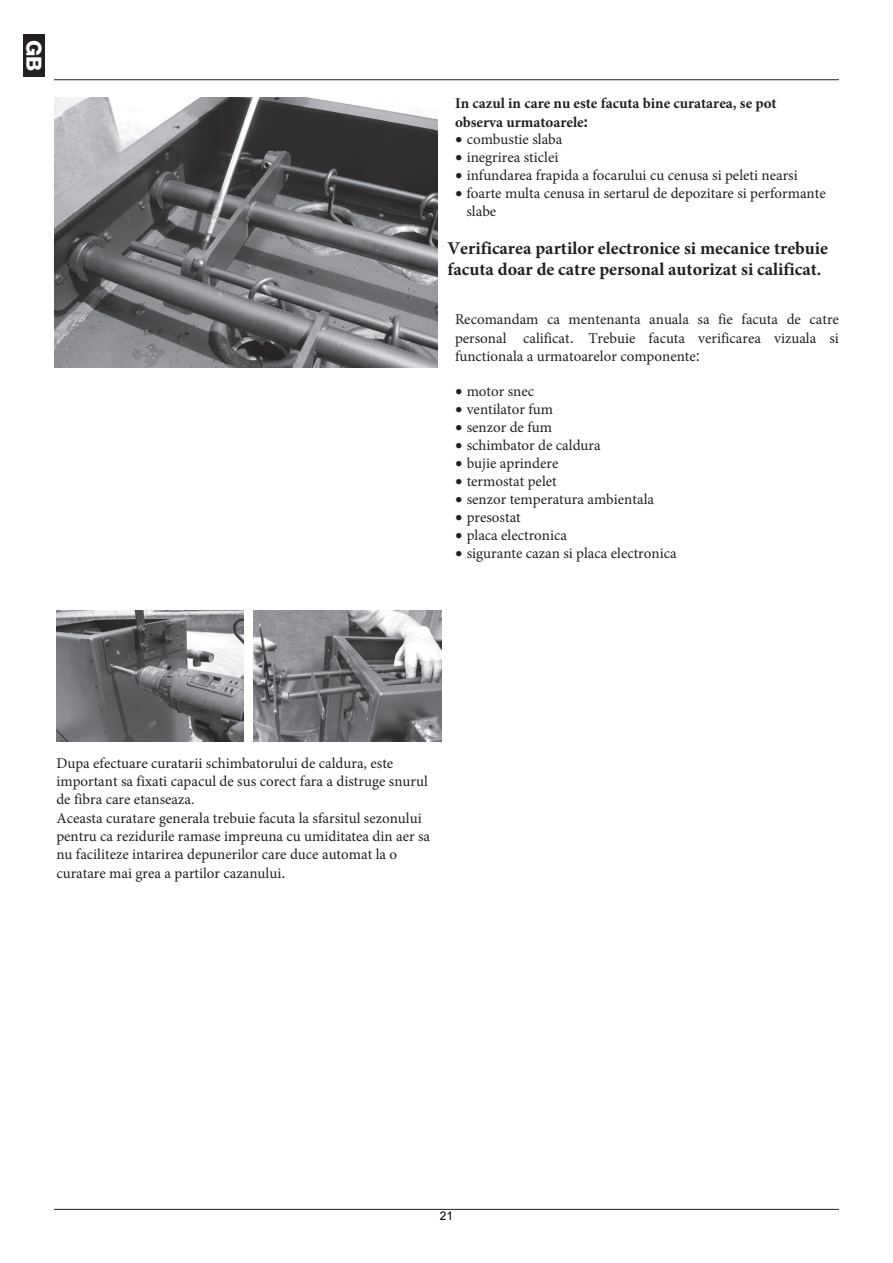
<style>
.page{position:relative;width:893px;height:1263px;background:#fff}
.page>*{position:absolute;margin:0;border:0;box-sizing:border-box;transform-origin:0 0}
.t1{font:800 21px "Helvetica Neue LT Std";color:#fff}
.t2{font:700 18px/21.6px "Minion Pro";color:#231f20}
.t3{font:15px/18.3px "Minion Pro";color:#231f20}
.t4{font:700 15px/19px "Minion Pro";color:#231f20}
.t5{font:12px "Arial";color:#000}
.s1{font-family:"Helvetica Neue LT Std"}
</style>
<div class="page">
<hr style="left:54px;top:1209px;width:785px;height:1px;background:#231f20">
<hr style="left:54px;top:79px;width:785px;height:1px;background:#231f20">
<div style="left:23px;top:34px;width:22px;height:43px;background:#231f20"></div>
<img style="left:56px;top:610px;width:188px;height:132px">
<img style="left:254px;top:610px;width:187px;height:132px">
<img style="left:54px;top:98px;width:384px;height:269px">
<h1 class="t1" style="left:46px;top:40px;width:33px;rotate:90deg">GB</h1>
<p class="t4" style="left:455px;top:93px;width:323px">In cazul in care nu este facuta bine curatarea, se pot observa urmatoarele<span class="s1">:</span></p>
<p class="t3" style="left:455px;top:130px;width:109px"><span class="s1">•</span> combustie slaba</p>
<p class="t3" style="left:455px;top:148px;width:105px"><span class="s1">•</span> inegrirea sticlei</p>
<p class="t3" style="left:455px;top:166px;width:344px"><span class="s1">•</span> infundarea frapida a focarului cu cenusa si peleti nearsi</p>
<p class="t3" style="left:466px;top:184px;width:361px;text-indent:-11px"><span class="s1">•</span> foarte multa cenusa in sertarul de depozitare si performante slabe</p>
<p class="t2" style="left:447px;top:237px;width:382px">Verificarea partilor electronice si mecanice trebuie facuta doar de catre personal autorizat si calificat.</p>
<p class="t3" style="left:455px;top:310px;width:385px;text-align:justify">Recomandam ca mentenanta anuala sa fie facuta de catre personal calificat<span class="s1">.</span> Trebuie facuta verificarea vizuala si functionala a urmatoarelor componente<span class="s1">:</span></p>
<p class="t3" style="left:455px;top:382px;width:81px"><span class="s1">•</span> motor snec</p>
<p class="t3" style="left:455px;top:400px;width:100px"><span class="s1">•</span> ventilator fum</p>
<p class="t3" style="left:455px;top:418px;width:99px"><span class="s1">•</span> senzor de fum</p>
<p class="t3" style="left:455px;top:436px;width:147px"><span class="s1">•</span> schimbator de caldura</p>
<p class="t3" style="left:455px;top:454px;width:105px"><span class="s1">•</span> bujie aprindere</p>
<p class="t3" style="left:455px;top:472px;width:103px"><span class="s1">•</span> termostat pelet</p>
<p class="t3" style="left:455px;top:490px;width:201px"><span class="s1">•</span> senzor temperatura ambientala</p>
<p class="t3" style="left:455px;top:508px;width:67px"><span class="s1">•</span> presostat</p>
<p class="t3" style="left:455px;top:526px;width:114px"><span class="s1">•</span> placa electronica</p>
<p class="t3" style="left:455px;top:544px;width:223px"><span class="s1">•</span> sigurante cazan si placa electronica</p>
<p class="t3" style="left:56px;top:754px;width:375px">Dupa efectuare curatarii schimbatorului de caldura, este important sa fixati capacul de sus corect fara a distruge snurul de fibra care etanseaza.<br>Aceasta curatare generala trebuie facuta la sfarsitul sezonului pentru ca rezidurile ramase impreuna cu umiditatea din aer sa nu faciliteze intarirea depunerilor care duce automat la o curatare mai grea a partilor cazanului<span class="s1">.</span></p>
<p class="t5" style="left:440px;top:1207px;width:15px">21</p>
</div>
